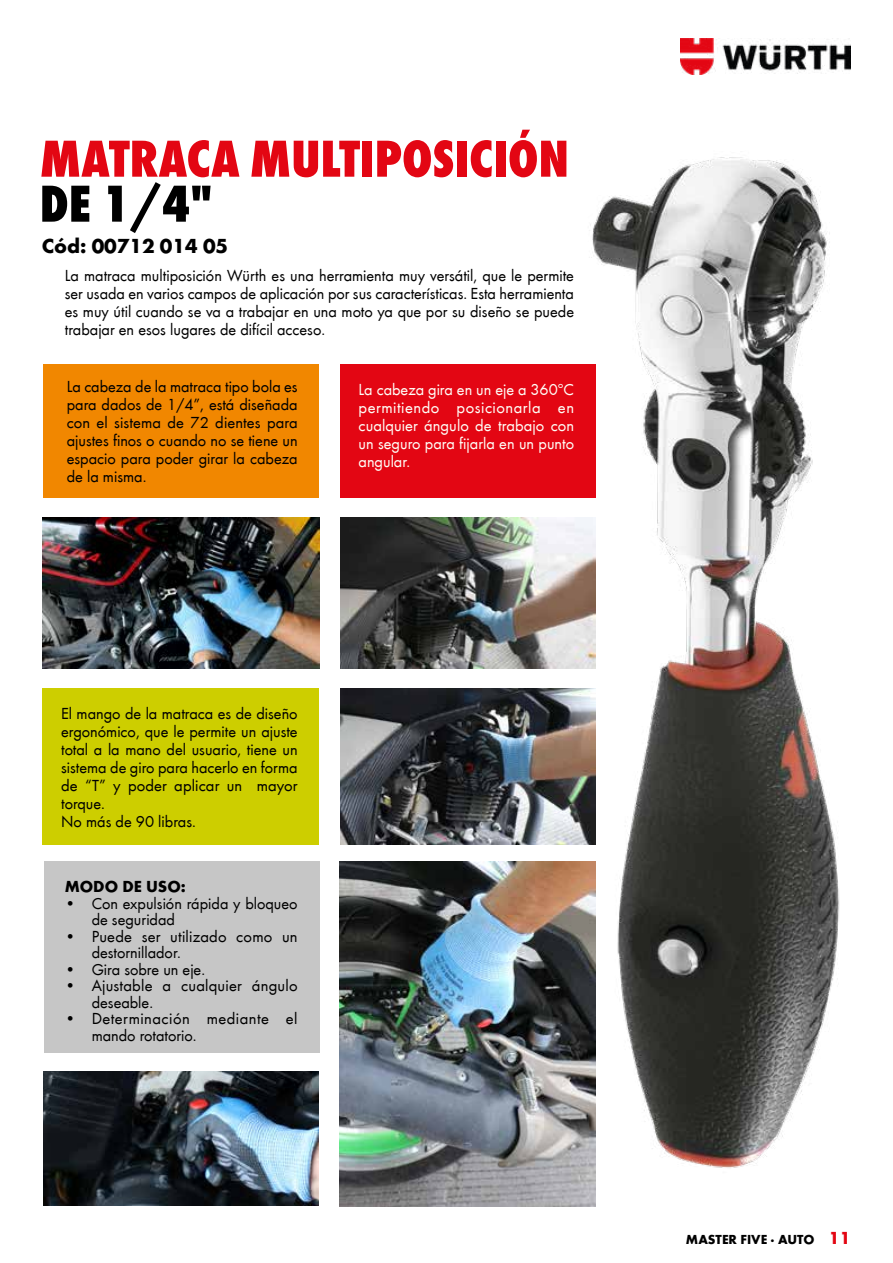
<style>
.page{position:relative;width:893px;height:1263px;background:#fff}
.page>*{position:absolute;margin:0;border:0;box-sizing:border-box;transform-origin:0 0}
.t1{font:800 condensed 54px "Wuerth";color:#e30613}
.t2{font:800 condensed 54px "Wuerth";color:#000}
.t3{font:700 21px "Wuerth";color:#000}
.t4{font:16.5px/18px "Wuerth";color:#000}
.t5{font:16.5px/18px "Wuerth";color:#fffef7;text-align:justify}
.t6{font:16.5px/16.5px "Wuerth";letter-spacing:.03em;color:#000}
.t7{font:700 16.5px "Wuerth";color:#000}
.t8{font:700 13.5px "Wuerth";color:#000}
.s1{font-size:18px;color:#e30613}
</style>
<div class="page">
<img style="left:680px;top:38px;width:170px;height:37px">
<div style="left:340px;top:364px;width:255px;height:133px;background:#e30613"></div>
<div style="left:44px;top:364px;width:275px;height:133px;background:#f18700"></div>
<img style="left:573px;top:157px;width:267px;height:1025px">
<div style="left:44px;top:861px;width:275px;height:192px;background:#c6c6c6"></div>
<div style="left:42px;top:689px;width:277px;height:156px;background:#cdce00"></div>
<img style="left:43px;top:518px;width:276px;height:151px">
<img style="left:340px;top:518px;width:255px;height:151px">
<img style="left:340px;top:689px;width:255px;height:156px">
<img style="left:44px;top:1071px;width:275px;height:134px">
<img style="left:339px;top:861px;width:256px;height:345px">
<h1 class="t1" style="left:40px;top:121px;width:531px">MATRACA MULTIPOSICIÓN</h1>
<h1 class="t2" style="left:40px;top:166px;width:174px">DE 1/4"</h1>
<p class="t4" style="left:65px;top:266px;width:511px;text-align:justify">La matraca multiposición Würth es una herramienta muy versátil, que le permite ser usada en varios campos de aplicación por sus características. Esta herramienta es muy útil cuando se va a trabajar en una moto ya que por su diseño se puede trabajar en esos lugares de difícil acceso.</p>
<p class="t3" style="left:42px;top:230px;width:188px">Cód: 00712 014 05</p>
<p class="t4" style="left:67px;top:377px;width:232px;text-align:justify">La cabeza de la matraca tipo bola es para dados de 1/4”, está diseñada con el sistema de 72 dientes para ajustes finos o cuando no se tiene un espacio para poder girar la cabeza de la misma.</p>
<p class="t5" style="left:359px;top:380px;width:217px">La cabeza gira en un eje a 360ºC permitiendo posicionarla en cualquier ángulo de trabajo con un seguro para fijarla en un punto angular.</p>
<p class="t4" style="left:61px;top:703px;width:238px">El mango de la matraca es de diseño ergonómico, que le permite un ajuste total a la mano del usuario, tiene un sistema de giro para hacerlo en forma de “T” y poder aplicar un mayor torque.<br>No más de 90 libras.</p>
<p class="t7" style="left:65px;top:874px;width:123px">MODO DE USO:</p>
<p class="t4" style="left:92px;top:894px;width:207px;line-height:16.5px;text-indent:-27px">• Con expulsión rápida y bloqueo de seguridad</p>
<p class="t4" style="left:92px;top:927px;width:207px;line-height:16.5px;text-indent:-27px">• Puede ser utilizado como un destornillador.</p>
<p class="t4" style="left:65px;top:959px;width:142px">• Gira sobre un eje.</p>
<p class="t4" style="left:92px;top:977px;width:207px;line-height:16.5px;text-indent:-27px">• Ajustable a cualquier ángulo deseable.</p>
<p class="t6" style="left:92px;top:1010px;width:207px;text-indent:-27px">• Determinación mediante el mando rotatorio.</p>
<p class="t8" style="left:686px;top:1229px;width:166px">MASTER FIVE · AUTO <span class="s1">11</span></p>
</div>
